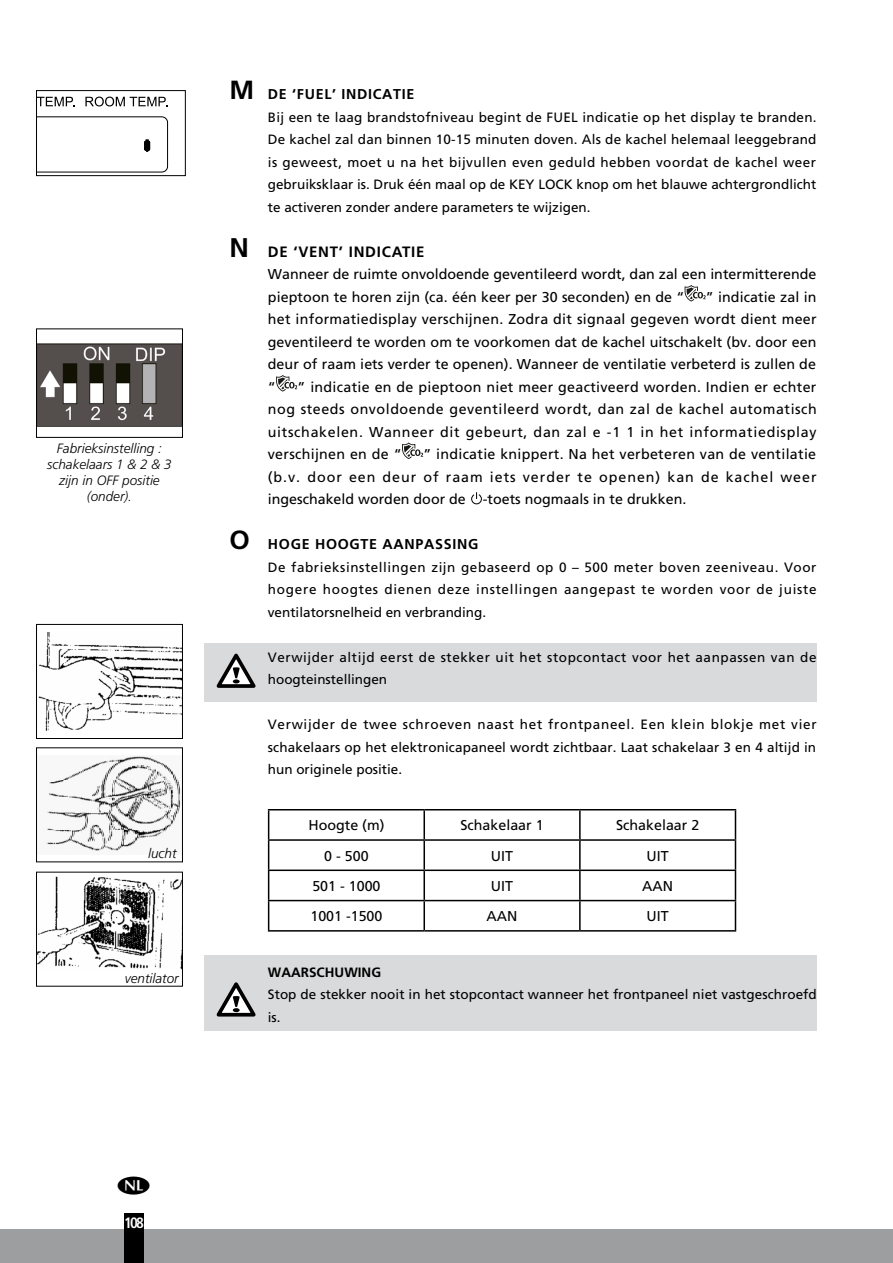
<style>
.page{position:relative;width:893px;height:1263px;background:#fff}
.page>*{position:absolute;margin:0;border:0;box-sizing:border-box;transform-origin:0 0}
.t1{font:700 15px "Frutiger LT Std";letter-spacing:.05em;color:#000}
.t2{font:700 condensed 15px "Frutiger";color:#fff}
.t3{font:14.25px/22.5px "Frutiger";color:#000;text-align:justify}
.t4{font:700 14.25px "Frutiger LT Std";letter-spacing:.05em;color:#000}
.t5{font:13.5px/22.5px "Frutiger";letter-spacing:.005em;color:#000;text-align:justify}
.t6{font:13.5px/22.5px "Frutiger";letter-spacing:.04em;color:#000}
.t7{font:italic 300 13.5px/16.2px "Frutiger LT Std";color:#000;text-align:center}
.t8{font:700 13.5px "Frutiger LT Std";color:#000}
.s1{font-size:26.25px}
.s2{font-size:27px}
</style>
<div class="page">
<div style="left:0;top:1229px;width:893px;height:34px;background:#9c9e9f"></div>
<div style="left:124px;top:1213px;width:20px;height:50px;background:#000"></div>
<div style="left:204px;top:955px;width:612px;height:75px;background:#d9dadb"></div>
<svg style="left:217px;top:982px;width:39px;height:35px"></svg>
<div style="left:204px;top:643px;width:612px;height:59px;background:#d9dadb"></div>
<svg style="left:217px;top:653px;width:39px;height:35px"></svg>
<svg style="left:685px;top:285px;width:21px;height:17px"></svg>
<svg style="left:276px;top:375px;width:21px;height:17px"></svg>
<svg style="left:402px;top:443px;width:21px;height:16px"></svg>
<svg style="left:471px;top:492px;width:11px;height:13px"></svg>
<svg style="left:269px;top:810px;width:466px;height:120px"></svg>
<hr style="left:268px;top:809px;width:156px;height:1px;background:#000">
<hr style="left:424px;top:809px;width:156px;height:1px;background:#000">
<hr style="left:423px;top:810px;width:2px;height:29px;background:#000">
<hr style="left:580px;top:809px;width:156px;height:1px;background:#000">
<hr style="left:579px;top:810px;width:2px;height:29px;background:#000">
<hr style="left:268px;top:839px;width:156px;height:2px;background:#000">
<hr style="left:424px;top:839px;width:156px;height:2px;background:#000">
<hr style="left:423px;top:841px;width:2px;height:28px;background:#000">
<hr style="left:580px;top:839px;width:156px;height:2px;background:#000">
<hr style="left:579px;top:841px;width:2px;height:28px;background:#000">
<hr style="left:268px;top:869px;width:156px;height:2px;background:#000">
<hr style="left:424px;top:869px;width:156px;height:2px;background:#000">
<hr style="left:423px;top:871px;width:2px;height:29px;background:#000">
<hr style="left:580px;top:869px;width:156px;height:2px;background:#000">
<hr style="left:579px;top:871px;width:2px;height:29px;background:#000">
<hr style="left:268px;top:900px;width:156px;height:1px;background:#000">
<svg style="left:268px;top:810px;width:1px;height:120px"></svg>
<hr style="left:424px;top:900px;width:156px;height:1px;background:#000">
<hr style="left:423px;top:901px;width:2px;height:29px;background:#000">
<hr style="left:580px;top:900px;width:156px;height:1px;background:#000">
<hr style="left:579px;top:901px;width:2px;height:29px;background:#000">
<svg style="left:735px;top:810px;width:1px;height:120px"></svg>
<hr style="left:268px;top:930px;width:156px;height:1px;background:#000">
<hr style="left:424px;top:930px;width:156px;height:1px;background:#000">
<hr style="left:580px;top:930px;width:156px;height:1px;background:#000">
<img style="left:38px;top:633px;width:143px;height:97px">
<div style="left:36px;top:624px;width:147px;height:115px;border:1px solid #000"></div>
<img style="left:46px;top:756px;width:135px;height:95px">
<div style="left:36px;top:747px;width:147px;height:115px;border:1px solid #000"></div>
<img style="left:38px;top:343px;width:143px;height:84px">
<div style="left:36px;top:328px;width:147px;height:110px;border:1px solid #000"></div>
<img style="left:38px;top:876px;width:143px;height:93px">
<div style="left:36px;top:872px;width:147px;height:114px;border:1px solid #000"></div>
<div style="left:36px;top:90px;width:150px;height:86px;border:1px solid #000"></div>
<svg style="left:37px;top:97px;width:37px;height:9px"></svg>
<svg style="left:85px;top:97px;width:82px;height:9px"></svg>
<svg style="left:36px;top:116px;width:132px;height:57px"></svg>
<p class="t7" style="left:47px;top:440px;width:126px">Fabrieksinstelling : schakelaars 1 &amp; 2 &amp; 3 zijn in OFF positie (onder).</p>
<p class="t7" style="left:148px;top:845px;width:30px">lucht</p>
<p class="t7" style="left:125px;top:970px;width:55px">ventilator</p>
<p class="t4" style="left:230px;top:86px;width:186px"><span class="s1">M</span> DE ‘FUEL’ INDICATIE</p>
<p class="t5" style="left:268px;top:105px;width:550px">Bij een te laag brandstofniveau begint de FUEL indicatie op het display te branden.<br>De kachel zal dan binnen 10-15 minuten doven. Als de kachel helemaal leeggebrand is geweest, moet u na het bijvullen even geduld hebben voordat de kachel weer gebruiksklaar is. Druk één maal op de KEY LOCK knop om het blauwe achtergrondlicht te activeren zonder andere parameters te wijzigen.</p>
<p class="t1" style="left:230px;top:242px;width:196px"><span class="s2">N</span> DE ‘VENT’ INDICATIE</p>
<p class="t3" style="left:268px;top:263px;width:550px">Wanneer de ruimte onvoldoende geventileerd wordt, dan zal een intermitterende pieptoon te horen zijn (ca. één keer per 30 seconden) en de “</p>
<p class="t3" style="left:268px;top:285px;width:550px;text-indent:438px">” indicatie zal in het informatiedisplay verschijnen. Zodra dit signaal gegeven wordt dient meer geventileerd te worden om te voorkomen dat de kachel uitschakelt (bv. door een deur of raam iets verder te openen). Wanneer de ventilatie verbeterd is zullen de “</p>
<p class="t3" style="left:268px;top:375px;width:550px;text-indent:30px">” indicatie en de pieptoon niet meer geactiveerd worden. Indien er echter nog steeds onvoldoende geventileerd wordt, dan zal de kachel automatisch uitschakelen. Wanneer dit gebeurt, dan zal e -1 1 in het informatiedisplay verschijnen en de “</p>
<p class="t3" style="left:268px;top:443px;width:550px;text-indent:155px">” indicatie knippert. Na het verbeteren van de ventilatie (b.v. door een deur of raam iets verder te openen) kan de kachel weer ingeschakeld worden door de -toets nogmaals in te drukken.</p>
<p class="t4" style="left:230px;top:536px;width:250px"><span class="s1">O</span> HOGE HOOGTE AANPASSING</p>
<p class="t5" style="left:268px;top:555px;width:550px">De fabrieksinstellingen zijn gebaseerd op 0 – 500 meter boven zeeniveau. Voor hogere hoogtes dienen deze instellingen aangepast te worden voor de juiste ventilatorsnelheid en verbranding.</p>
<p class="t6" style="left:268px;top:645px;width:550px">Verwijder altijd eerst de stekker uit het stopcontact voor het aanpassen van de hoogteinstellingen</p>
<p class="t5" style="left:268px;top:713px;width:550px">Verwijder de twee schroeven naast het frontpaneel. Een klein blokje met vier schakelaars op het elektronicapaneel wordt zichtbaar. Laat schakelaar 3 en 4 altijd in hun originele positie.</p>
<p class="t3" style="left:308px;top:814px;width:77px">Hoogte (m)</p>
<p class="t3" style="left:460px;top:814px;width:85px">Schakelaar 1</p>
<p class="t3" style="left:616px;top:814px;width:85px">Schakelaar 2</p>
<p class="t3" style="left:324px;top:844px;width:46px">0 - 500</p>
<p class="t3" style="left:491px;top:844px;width:24px">UIT</p>
<p class="t3" style="left:647px;top:844px;width:24px">UIT</p>
<p class="t3" style="left:312px;top:875px;width:70px">501 - 1000</p>
<p class="t3" style="left:491px;top:875px;width:24px">UIT</p>
<p class="t3" style="left:642px;top:875px;width:32px">AAN</p>
<p class="t3" style="left:310px;top:905px;width:74px">1001 -1500</p>
<p class="t3" style="left:487px;top:905px;width:32px">AAN</p>
<p class="t3" style="left:647px;top:905px;width:24px">UIT</p>
<p class="t8" style="left:268px;top:964px;width:115px">WAARSCHUWING</p>
<p class="t5" style="left:268px;top:983px;width:550px">Stop de stekker nooit in het stopcontact wanneer het frontpaneel niet vastgeschroefd is.</p>
<p class="t2" style="left:124px;top:1214px;width:21px">108</p>
</div>
